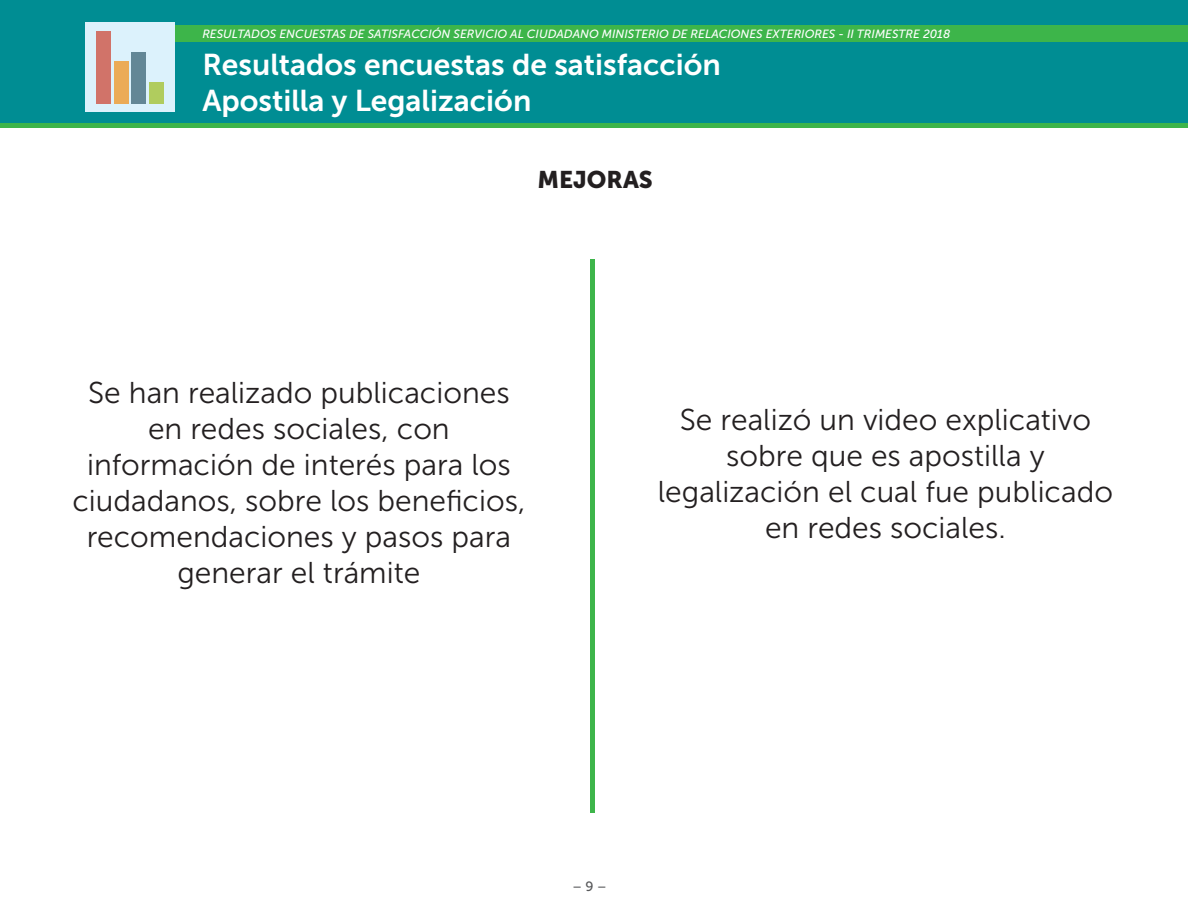
<style>
.page{position:relative;width:1188px;height:918px;background:#fff}
.page>*{position:absolute;margin:0;border:0;box-sizing:border-box;transform-origin:0 0}
.t1{font:30px/36px "Museo Sans 300";color:#231f20;text-align:center}
.t2{font:30px "Museo Sans 700";color:#fff}
.t3{font:24px "Museo Sans 900";color:#231f20}
.t4{font:13.5px "Museo Sans 500";color:#57585a}
.t5{font:italic 11.85px "Museo Sans 500";color:#fff}
</style>
<div class="page">
<div style="left:0;top:0;width:1188px;height:123px;background:#008d93"></div>
<div style="left:93px;top:25px;width:1095px;height:16px;background:#3db54a"></div>
<div style="left:0;top:123px;width:1188px;height:5px;background:#3db54a"></div>
<div style="left:85px;top:22px;width:90px;height:89px;background:#dcf2fc"></div>
<div style="left:96px;top:32px;width:15px;height:72px;background:#d17369"></div>
<div style="left:114px;top:61px;width:15px;height:43px;background:#ebab57"></div>
<div style="left:131px;top:52px;width:15px;height:52px;background:#638796"></div>
<div style="left:149px;top:83px;width:15px;height:21px;background:#b0cc5e"></div>
<hr style="left:591px;top:259px;width:4px;height:554px;background:#3db54a">
<p class="t5" style="left:202px;top:27px;width:749px">RESULTADOS ENCUESTAS DE SATISFACCIÓN SERVICIO AL CIUDADANO MINISTERIO DE RELACIONES EXTERIORES - II TRIMESTRE 2018</p>
<p class="t2" style="left:202px;top:48px;width:520px">Resultados encuestas de satisfacción</p>
<p class="t2" style="left:202px;top:84px;width:331px">Apostilla y Legalización</p>
<p class="t3" style="left:537px;top:166px;width:117px">MEJORAS</p>
<p class="t1" style="left:72px;top:375px;width:454px">Se han realizado publicaciones en redes sociales, con información de interés para los ciudadanos, sobre los beneficios, recomendaciones y pasos para generar el trámite</p>
<p class="t1" style="left:658px;top:402px;width:457px">Se realizó un video explicativo sobre que es apostilla y legalización el cual fue publicado en redes sociales.</p>
<p class="t4" style="left:572px;top:879px;width:36px">– 9 –</p>
</div>
